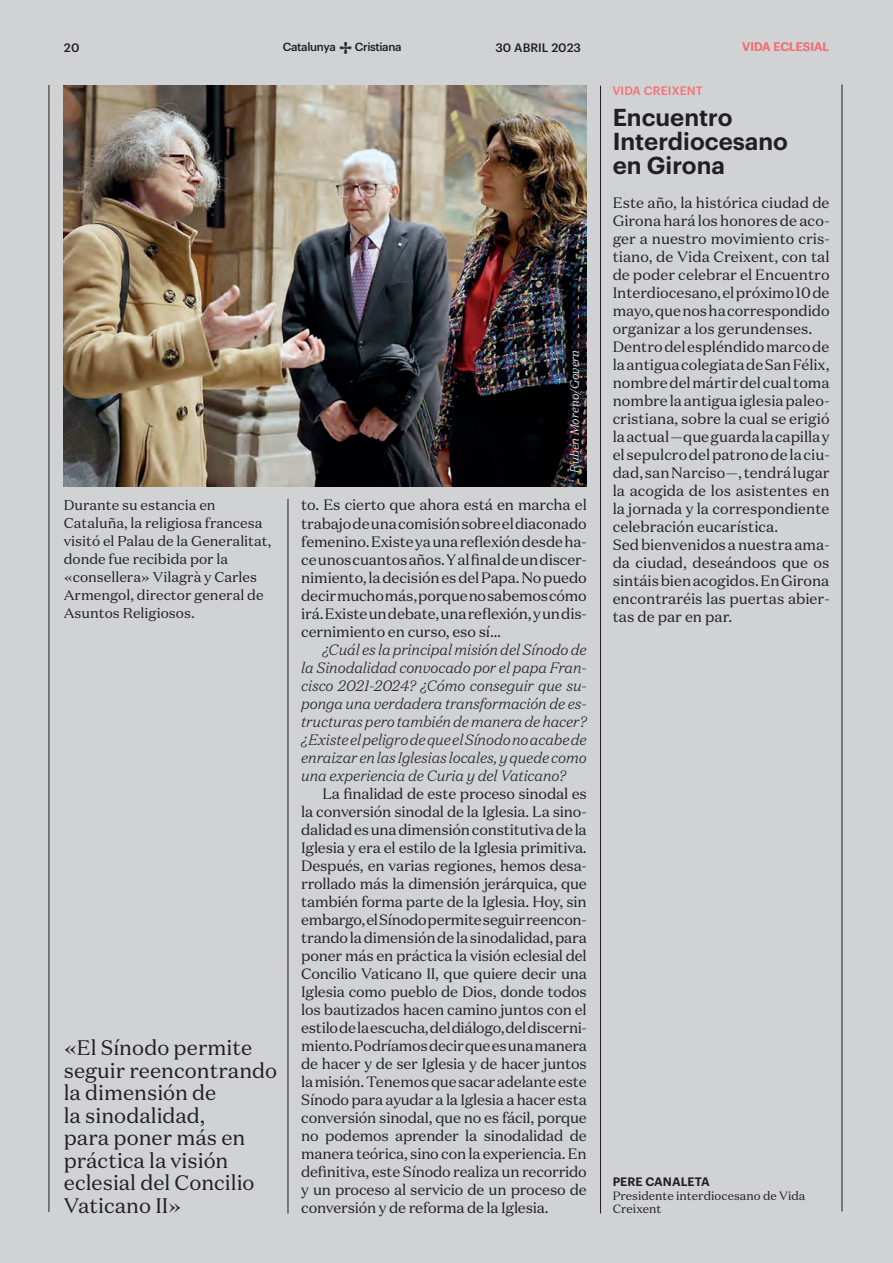
<style>
.page{position:relative;width:893px;height:1263px;background:#d1d2d4}
.page>*{position:absolute;margin:0;border:0;box-sizing:border-box;transform-origin:0 0}
.TXT_BASE{font:600 24px "Graphik";color:#231f20}
.DESTACADO_OPINIO{font:21px/22.5px "Domaine Text";color:#231f20}
.TEXTO_BASE_DOMAINE{font:15px/18px "Domaine Text";color:#231f20;text-align:justify}
.TEXTO_BASE_DOMAINE-2{font:italic 300 15px/18px "Domaine Text";letter-spacing:-.01em;color:#231f20;text-align:justify}
.PEUS_DE_FOTO{font:14.25px/18px "Domaine Text";color:#231f20}
.t1{font:12px/13.5px "Domaine Text";color:#231f20}
.APARTATS_MARGE_SUPER{font:500 12px "Graphik";color:#f27278}
.PEUS_DE_FOTO-2{font:italic 300 12px "Domaine Text";color:#fff}
.t2{font:500 12px "Graphik";color:#231f20}
.REDACTORS{font:600 12px "Graphik";letter-spacing:.005em;color:#231f20}
.t3{font:500 11.55px "Graphik";letter-spacing:-.03em;color:#1d1d1b}
</style>
<div class="page">
<hr style="left:49px;top:85px;width:1px;height:1127px;background:#231f20">
<svg style="left:339px;top:42px;width:13px;height:12px"></svg>
<hr style="left:842px;top:85px;width:1px;height:1126px;background:#231f20">
<img style="left:64px;top:85px;width:523px;height:401px">
<hr style="left:288px;top:499px;width:1px;height:714px;background:#231f20">
<hr style="left:600px;top:86px;width:1px;height:1127px;background:#231f20">
<p class="t2" style="left:64px;top:38px;width:17px">20</p>
<p class="t3" style="left:283px;top:38px;width:54px">Catalunya</p>
<p class="t3" style="left:355px;top:38px;width:48px">Cristiana</p>
<p class="t2" style="left:495px;top:38px;width:87px">30 ABRIL 2023</p>
<p class="APARTATS_MARGE_SUPER" style="left:742px;top:38px;width:89px">VIDA ECLESIAL</p>
<p class="PEUS_DE_FOTO" style="left:64px;top:496px;width:209px">Durante su estancia en<br>Cataluña, la religiosa francesa visitó el Palau de la Generalitat, donde fue recibida por la «consellera» Vilagrà y Carles<br>Armengol, director general de<br>Asuntos Religiosos.</p>
<p class="DESTACADO_OPINIO" style="left:64px;top:1036px;width:215px">«El Sínodo permite seguir reencontrando la dimensión de<br>la sinodalidad,<br>para poner más en práctica la visión eclesial del Concilio<br>Vaticano II»</p>
<p class="PEUS_DE_FOTO-2" style="left:567px;top:473px;width:124px;rotate:-90deg">Rubén Moreno/Govern</p>
<p class="TEXTO_BASE_DOMAINE" style="left:301px;top:496px;width:287px">to. Es cierto que ahora está en marcha el trabajo de una comisión sobre el diaconado femenino. Existe ya una reflexión desde ha&shy;ce unos cuantos años. Y al final de un discer&shy;nimiento, la decisión es del Papa. No puedo decir mucho más, porque no sabemos cómo irá. Existe un debate, una reflexión, y un dis&shy;cernimiento en curso, eso sí…</p>
<p class="TEXTO_BASE_DOMAINE-2" style="left:301px;top:640px;width:287px;text-indent:21px">¿Cuál es la principal misión del Sínodo de la Sinodalidad convocado por el papa Fran&shy;cisco 2021-2024? ¿Cómo conseguir que su&shy;ponga una verdadera transformación de es&shy;tructuras pero también de manera de hacer? ¿Existe el peligro de que el Sínodo no acabe de enraizar en las Iglesias locales, y quede como una experiencia de Curia y del Vaticano?</p>
<p class="TEXTO_BASE_DOMAINE" style="left:301px;top:784px;width:287px;text-indent:21px">La finalidad de este proceso sinodal es la conversión sinodal de la Iglesia. La sino&shy;dalidad es una dimensión constitutiva de la Iglesia y era el estilo de la Iglesia primitiva.<br>Después, en varias regiones, hemos desa&shy;rrollado más la dimensión jerárquica, que también forma parte de la Iglesia. Hoy, sin embargo, el Sínodo permite seguir reencon&shy;trando la dimensión de la sinodalidad, para poner más en práctica la visión eclesial del Concilio Vaticano II, que quiere decir una Iglesia como pueblo de Dios, donde todos los bautizados hacen camino juntos con el estilo de la escucha, del diálogo, del discerni&shy;miento. Podríamos decir que es una manera de hacer y de ser Iglesia y de hacer juntos la misión. Tenemos que sacar adelante este Sínodo para ayudar a la Iglesia a hacer esta conversión sinodal, que no es fácil, porque no podemos aprender la sinodalidad de manera teórica, sino con la experiencia. En definitiva, este Sínodo realiza un recorrido y un proceso al servicio de un proceso de conversión y de reforma de la Iglesia.</p>
<p class="APARTATS_MARGE_SUPER" style="left:612px;top:82px;width:92px">VIDA CREIXENT</p>
<p class="TXT_BASE" style="left:613px;top:98px;width:121px">Encuentro</p>
<p class="TXT_BASE" style="left:613px;top:122px;width:177px">Interdiocesano</p>
<p class="TXT_BASE" style="left:613px;top:146px;width:114px">en Girona</p>
<p class="TEXTO_BASE_DOMAINE" style="left:613px;top:194px;width:218px">Este año, la histórica ciudad de Girona hará los honores de aco&shy;ger a nuestro movimiento cris&shy;tiano, de Vida Creixent, con tal de poder celebrar el Encuentro Interdiocesano, el próximo 10 de mayo, que nos ha correspondido organizar a los gerundenses.</p>
<p class="TEXTO_BASE_DOMAINE" style="left:613px;top:338px;width:218px">Dentro del espléndido marco de la antigua colegiata de San Félix, nombre del mártir del cual toma nombre la antigua iglesia paleo&shy;cristiana, sobre la cual se erigió la actual —que guarda la capilla y el sepulcro del patrono de la ciu&shy;dad, san Narciso—, tendrá lugar la acogida de los asistentes en la jornada y la correspondiente celebración eucarística.</p>
<p class="TEXTO_BASE_DOMAINE" style="left:613px;top:536px;width:218px">Sed bienvenidos a nuestra ama&shy;da ciudad, deseándoos que os sintáis bien acogidos. En Girona encontraréis las puertas abier&shy;tas de par en par.</p>
<p class="REDACTORS" style="left:613px;top:1172px;width:99px">PERE CANALETA</p>
<p class="t1" style="left:613px;top:1188px;width:194px">Presidente interdiocesano de Vida<br>Creixent</p>
</div>
